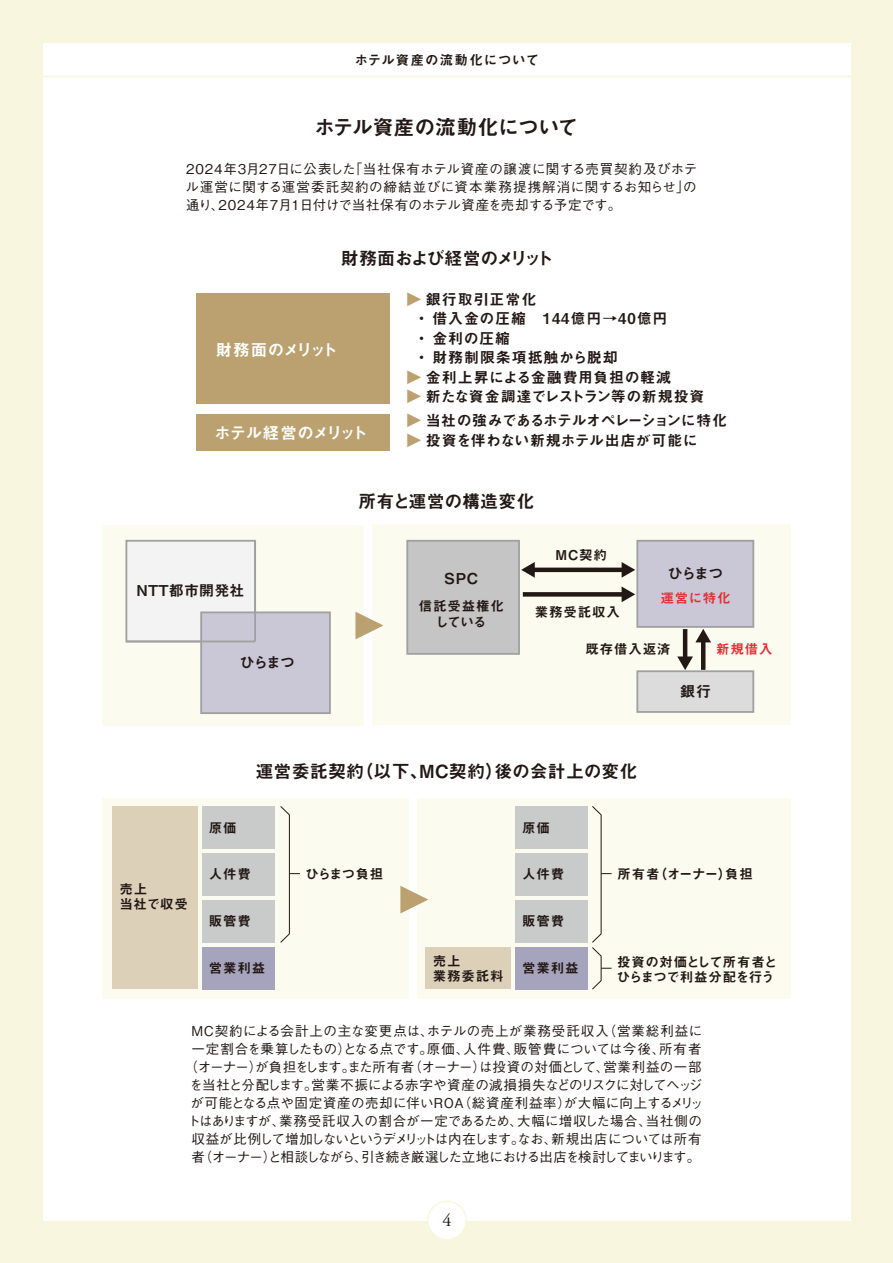
<style>
.page{position:relative;width:893px;height:1263px;background:#fff}
.page>*{position:absolute;margin:0;border:0;box-sizing:border-box;transform-origin:0 0}
.t1{font:21px "Midashi Go Pro MB31";letter-spacing:-.02em;color:#221815}
.t2{font:18px "Midashi Go Pro MB31";letter-spacing:.01em;color:#221815}
.t3{font:18px "Midashi Go Pro MB31";letter-spacing:-.065em;color:#221815}
.t4{font:18px "Adobe Garamond Pro";color:#221815}
.t5{font:16.5px "Midashi Go Pro MB31";letter-spacing:-.08em;color:#fff}
.t6{font:15px/19.5px "Midashi Go Pro MB31";letter-spacing:.06em;color:#221815}
.t7{font:15px/19.5px "Midashi Go Pro MB31";letter-spacing:-.035em;color:#221815}
.t8{font:15px "Midashi Go Pro MB31";letter-spacing:.03em;color:#221815}
.t9{font:15px "Midashi Go Pro MB31";letter-spacing:.01em;color:#221815}
.t10{font:500 13.5px/18px "Gothic BBB Pro";letter-spacing:-.005em;color:#221815;text-align:justify}
.t11{font:13.5px/15px "Midashi Go Pro MB31";letter-spacing:.06em;color:#221815}
.t12{font:13.5px/15px "Midashi Go Pro MB31";letter-spacing:-.02em;color:#221815}
.t13{font:13.5px "Midashi Go Pro MB31";letter-spacing:-.01em;color:#221815}
.t14{font:13.5px "Midashi Go Pro MB31";letter-spacing:.06em;color:#e32e35}
.s1{color:#bba170}
</style>
<div class="page">
<hr style="left:0;top:0;width:1px;height:1263px;background:#f8f6de">
<div style="left:1px;top:0;width:892px;height:1263px;background:#f8f6de"></div>
<div style="left:43px;top:43px;width:808px;height:1177px;background:#fff"></div>
<div style="left:102px;top:798px;width:306px;height:200px;background:#fcfbef"></div>
<div style="left:417px;top:798px;width:374px;height:200px;background:#fcfbef"></div>
<div style="left:102px;top:525px;width:261px;height:201px;background:#fcfbef"></div>
<div style="left:372px;top:524px;width:419px;height:201px;background:#fcfbef"></div>
<hr style="left:43px;top:76px;width:808px;height:1px;background:#f8f6de">
<div style="left:197px;top:294px;width:193px;height:110px;background:#bba170"></div>
<div style="left:197px;top:414px;width:193px;height:36px;background:#bba170"></div>
<div style="left:202px;top:806px;width:72px;height:43px;background:#c9caca"></div>
<div style="left:202px;top:853px;width:72px;height:43px;background:#c9caca"></div>
<div style="left:202px;top:900px;width:72px;height:42px;background:#c9caca"></div>
<div style="left:202px;top:947px;width:72px;height:42px;background:#a6a3bc"></div>
<div style="left:125px;top:540px;width:131px;height:102px;background:#f4f3f3;border:2px solid #9fa0a0"></div>
<div style="left:406px;top:540px;width:114px;height:115px;background:#c6c5c5;border:2px solid #9fa0a0"></div>
<div style="left:636px;top:540px;width:118px;height:88px;background:#cac7d6;border:2px solid #9fa0a0"></div>
<div style="left:636px;top:670px;width:118px;height:43px;background:#dddcdc;border:2px solid #9fa0a0"></div>
<div style="left:200px;top:611px;width:131px;height:103px;background:#cac7d6;border:2px solid #9fa0a0"></div>
<div style="left:113px;top:806px;width:85px;height:183px;background:#ddd0b8"></div>
<div style="left:515px;top:806px;width:72px;height:43px;background:#c9caca"></div>
<div style="left:515px;top:853px;width:72px;height:43px;background:#c9caca"></div>
<div style="left:515px;top:900px;width:72px;height:42px;background:#c9caca"></div>
<div style="left:515px;top:947px;width:72px;height:42px;background:#a6a3bc"></div>
<div style="left:426px;top:948px;width:85px;height:41px;background:#ddd0b8"></div>
<svg style="left:592px;top:806px;width:20px;height:184px"></svg>
<svg style="left:280px;top:806px;width:20px;height:137px"></svg>
<svg style="left:400px;top:886px;width:28px;height:27px"></svg>
<svg style="left:355px;top:612px;width:28px;height:27px"></svg>
<hr style="left:532px;top:568px;width:92px;height:4px;background:#221815">
<svg style="left:521px;top:562px;width:14px;height:16px"></svg>
<svg style="left:622px;top:562px;width:13px;height:16px"></svg>
<div style="left:523px;top:592px;width:101px;height:5px;background:#221815"></div>
<svg style="left:622px;top:586px;width:13px;height:16px"></svg>
<hr style="left:683px;top:629px;width:4px;height:30px;background:#221815">
<svg style="left:677px;top:656px;width:16px;height:14px"></svg>
<hr style="left:701px;top:640px;width:4px;height:30px;background:#221815">
<svg style="left:695px;top:629px;width:16px;height:13px"></svg>
<hr style="left:254px;top:541px;width:2px;height:100px;background:#9fa0a0">
<hr style="left:126px;top:640px;width:129px;height:2px;background:#9fa0a0">
<div style="left:428px;top:1201px;width:38px;height:39px;background:#fff;border-radius:50%"></div>
<div style="left:427px;top:1200px;width:40px;height:40px;border:1px solid #f8f6de;border-radius:50%"></div>
<p class="t11" style="left:355px;top:51px;width:186px">ホテル資産の流動化について</p>
<h1 class="t1" style="left:314px;top:110px;width:266px">ホテル資産の流動化について</h1>
<p class="t10" style="left:186px;top:158px;width:513px">2024年3月27日に公表した「当社保有ホテル資産の譲渡に関する売買契約及びホテル運営に関する運営委託契約の締結並びに資本業務提携解消に関するお知らせ」の通り、2024年7月1日付けで当社保有のホテル資産を売却する予定です。</p>
<h2 class="t3" style="left:341px;top:244px;width:214px">財務面および経営のメリット</h2>
<p class="t5" style="left:216px;top:337px;width:124px">財務面のメリット</p>
<p class="t5" style="left:215px;top:419px;width:154px">ホテル経営のメリット</p>
<p class="t6" style="left:402px;top:288px;width:304px"><span class="s1">▶</span>銀行取引正常化<br>　・ 借入金の圧縮　144億円→40億円<br>　・ 金利の圧縮<br>　・ 財務制限条項抵触から脱却<br><span class="s1">▶</span>金利上昇による金融費用負担の軽減<br><span class="s1">▶</span>新たな資金調達でレストラン等の新規投資</p>
<p class="t7" style="left:402px;top:409px;width:327px"><span class="s1">▶</span>当社の強みであるホテルオペレーションに特化<span class="s1">▶</span>投資を伴わない新規ホテル出店が可能に</p>
<p class="t9" style="left:136px;top:578px;width:109px">NTT都市開発社</p>
<p class="t8" style="left:240px;top:650px;width:57px">ひらまつ</p>
<h2 class="t2" style="left:358px;top:487px;width:178px">所有と運営の構造変化</h2>
<p class="t11" style="left:555px;top:546px;width:53px">MC契約</p>
<p class="t8" style="left:445px;top:566px;width:35px">SPC</p>
<p class="t8" style="left:668px;top:561px;width:57px">ひらまつ</p>
<p class="t14" style="left:661px;top:587px;width:71px">運営に特化</p>
<p class="t11" style="left:419px;top:596px;width:87px;line-height:16.5px;text-align:center">信託受益権化している</p>
<p class="t11" style="left:535px;top:603px;width:87px">業務受託収入</p>
<p class="t11" style="left:586px;top:639px;width:87px">既存借入返済</p>
<p class="t14" style="left:716px;top:638px;width:58px">新規借入</p>
<p class="t8" style="left:680px;top:679px;width:32px">銀行</p>
<p class="t11" style="left:119px;top:880px;width:70px">売上<br>当社で収受</p>
<h2 class="t2" style="left:255px;top:756px;width:384px">運営委託契約（以下、MC契約）後の会計上の変化</h2>
<p class="t11" style="left:209px;top:818px;width:29px">原価</p>
<p class="t11" style="left:209px;top:865px;width:44px">人件費</p>
<p class="t11" style="left:209px;top:912px;width:44px">販管費</p>
<p class="t11" style="left:209px;top:959px;width:58px">営業利益</p>
<p class="t11" style="left:305px;top:864px;width:79px">ひらまつ負担</p>
<p class="t11" style="left:433px;top:952px;width:72px">売上<br>業務委託料</p>
<p class="t11" style="left:522px;top:818px;width:29px">原価</p>
<p class="t11" style="left:522px;top:865px;width:44px">人件費</p>
<p class="t11" style="left:522px;top:912px;width:44px">販管費</p>
<p class="t11" style="left:522px;top:959px;width:58px">営業利益</p>
<p class="t12" style="left:617px;top:953px;width:162px">投資の対価として所有者とひらまつで利益分配を行う</p>
<p class="t13" style="left:617px;top:863px;width:137px">所有者（オーナー）負担</p>
<p class="t10" style="left:185px;top:1020px;width:521px;text-align:center">MC契約による会計上の主な変更点は、ホテルの売上が業務受託収入（営業総利益に一定割合を乗算したもの）となる点です。原価、人件費、販管費については今後、所有者（オーナー）が負担をします。また所有者（オーナー）は投資の対価として、営業利益の一部を当社と分配します。営業不振による赤字や資産の減損損失などのリスクに対してヘッジが可能となる点や固定資産の売却に伴いROA（総資産利益率）が大幅に向上するメリットはありますが、業務受託収入の割合が一定であるため、大幅に増収した場合、当社側の収益が比例して増加しないというデメリットは内在します。なお、新規出店については所有者（オーナー）と相談しながら、引き続き厳選した立地における出店を検討してまいります。</p>
<h2 class="t4" style="left:442px;top:1210px;width:10px">4</h2>
</div>
